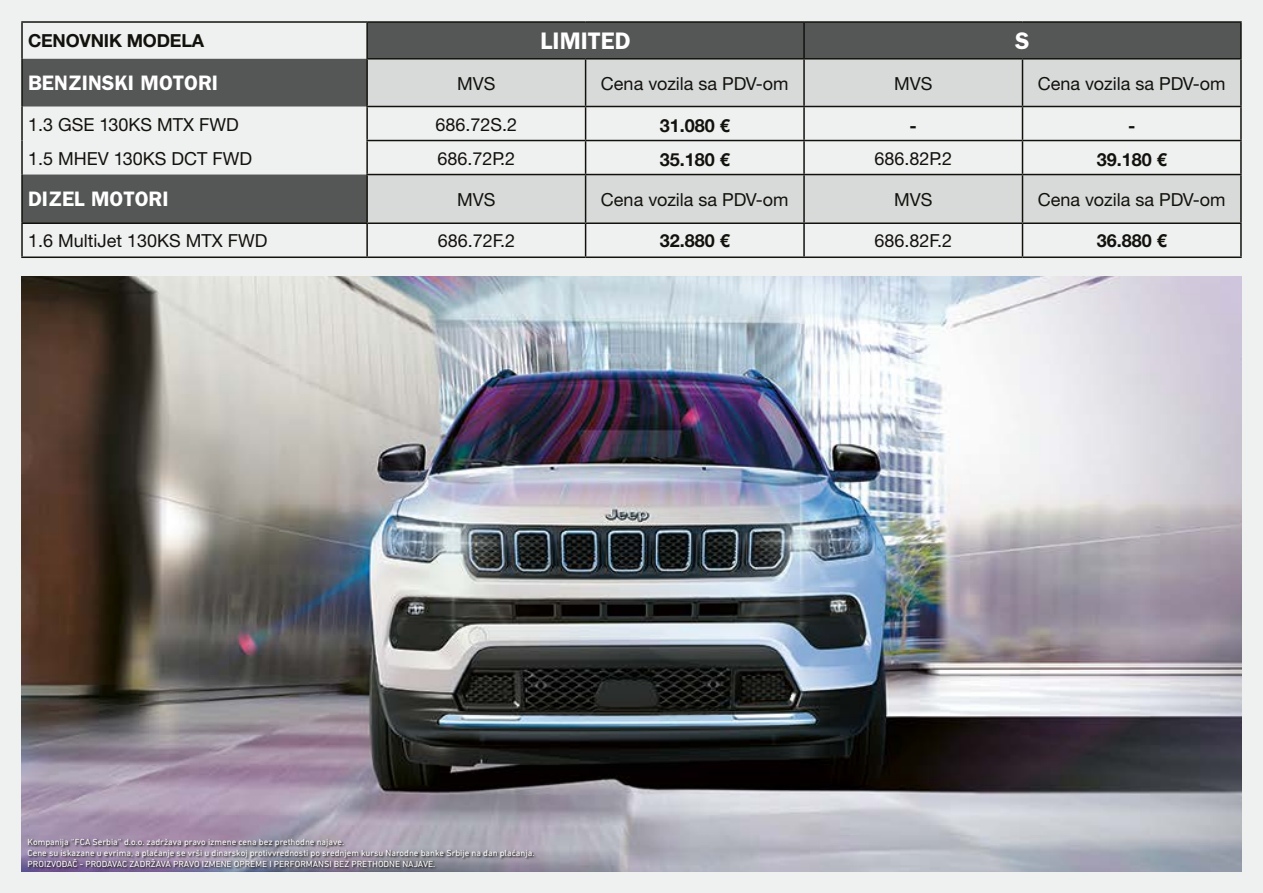
<style>
.page{position:relative;width:1263px;height:893px;background:#eff0f0}
.page>*{position:absolute;margin:0;border:0;box-sizing:border-box;transform-origin:0 0}
.t1{font:600 24px "ITC Franklin Gothic Std";color:#fff}
.t2{font:600 21px "ITC Franklin Gothic Std";color:#fff}
.t3{font:18px "Helvetica Neue CE";color:#12120d}
.t4{font:18px "Helvetica Neue LT Com";color:#12120d}
.t5{font:700 18px "Helvetica Neue LT Bold";letter-spacing:-.01em;color:#12120d}
.t6{font:700 18px "Helvetica Neue";color:#12120d}
.t7{font:9px/10.8px "DIN Next LT Pro";color:#fff}
</style>
<div class="page">
<svg style="left:23px;top:23px;width:1217px;height:199px;fill:#555756"></svg>
<svg style="left:368px;top:60px;width:872px;height:162px;fill:#d8dada"></svg>
<hr style="left:21px;top:21px;width:346px;height:2px;background:#12120d">
<hr style="left:21px;top:23px;width:2px;height:36px;background:#12120d">
<hr style="left:367px;top:21px;width:219px;height:2px;background:#12120d">
<hr style="left:366px;top:23px;width:2px;height:35px;background:#12120d">
<hr style="left:586px;top:21px;width:218px;height:2px;background:#12120d">
<hr style="left:804px;top:21px;width:218px;height:2px;background:#12120d">
<hr style="left:803px;top:23px;width:2px;height:35px;background:#12120d">
<hr style="left:1022px;top:21px;width:220px;height:2px;background:#12120d">
<hr style="left:1240px;top:23px;width:2px;height:35px;background:#12120d">
<hr style="left:366px;top:58px;width:220px;height:2px;background:#12120d">
<hr style="left:366px;top:60px;width:2px;height:46px;background:#12120d">
<hr style="left:586px;top:58px;width:218px;height:2px;background:#12120d">
<hr style="left:585px;top:60px;width:1px;height:46px;background:#12120d">
<hr style="left:804px;top:58px;width:218px;height:2px;background:#12120d">
<hr style="left:803px;top:60px;width:2px;height:46px;background:#12120d">
<hr style="left:1022px;top:58px;width:220px;height:2px;background:#12120d">
<hr style="left:1022px;top:60px;width:1px;height:46px;background:#12120d">
<hr style="left:1240px;top:60px;width:2px;height:46px;background:#12120d">
<hr style="left:366px;top:106px;width:220px;height:1px;background:#12120d">
<hr style="left:366px;top:107px;width:2px;height:33px;background:#12120d">
<hr style="left:586px;top:106px;width:218px;height:1px;background:#12120d">
<hr style="left:585px;top:107px;width:1px;height:33px;background:#12120d">
<hr style="left:804px;top:106px;width:218px;height:1px;background:#12120d">
<hr style="left:803px;top:107px;width:2px;height:33px;background:#12120d">
<hr style="left:1022px;top:106px;width:220px;height:1px;background:#12120d">
<hr style="left:1022px;top:107px;width:1px;height:33px;background:#12120d">
<hr style="left:1240px;top:107px;width:2px;height:33px;background:#12120d">
<hr style="left:366px;top:140px;width:220px;height:1px;background:#12120d">
<hr style="left:366px;top:141px;width:2px;height:33px;background:#12120d">
<hr style="left:586px;top:140px;width:218px;height:1px;background:#12120d">
<hr style="left:585px;top:141px;width:1px;height:33px;background:#12120d">
<hr style="left:804px;top:140px;width:218px;height:1px;background:#12120d">
<hr style="left:803px;top:141px;width:2px;height:33px;background:#12120d">
<hr style="left:1022px;top:140px;width:220px;height:1px;background:#12120d">
<hr style="left:1022px;top:141px;width:1px;height:33px;background:#12120d">
<hr style="left:1240px;top:141px;width:2px;height:33px;background:#12120d">
<hr style="left:366px;top:174px;width:220px;height:1px;background:#12120d">
<hr style="left:366px;top:175px;width:2px;height:47px;background:#12120d">
<hr style="left:586px;top:174px;width:218px;height:1px;background:#12120d">
<hr style="left:585px;top:175px;width:1px;height:47px;background:#12120d">
<hr style="left:804px;top:174px;width:218px;height:1px;background:#12120d">
<hr style="left:803px;top:175px;width:2px;height:47px;background:#12120d">
<hr style="left:1022px;top:174px;width:220px;height:1px;background:#12120d">
<hr style="left:1022px;top:175px;width:1px;height:47px;background:#12120d">
<hr style="left:1240px;top:175px;width:2px;height:47px;background:#12120d">
<hr style="left:21px;top:222px;width:346px;height:2px;background:#12120d">
<hr style="left:367px;top:222px;width:219px;height:2px;background:#12120d">
<hr style="left:366px;top:224px;width:2px;height:32px;background:#12120d">
<hr style="left:586px;top:222px;width:218px;height:2px;background:#12120d">
<hr style="left:585px;top:224px;width:1px;height:32px;background:#12120d">
<hr style="left:804px;top:222px;width:218px;height:2px;background:#12120d">
<hr style="left:803px;top:224px;width:2px;height:32px;background:#12120d">
<hr style="left:1022px;top:222px;width:220px;height:2px;background:#12120d">
<hr style="left:1022px;top:224px;width:1px;height:32px;background:#12120d">
<hr style="left:1240px;top:224px;width:2px;height:32px;background:#12120d">
<hr style="left:21px;top:256px;width:346px;height:2px;background:#12120d">
<hr style="left:367px;top:256px;width:219px;height:2px;background:#12120d">
<hr style="left:586px;top:256px;width:218px;height:2px;background:#12120d">
<hr style="left:804px;top:256px;width:218px;height:2px;background:#12120d">
<hr style="left:1022px;top:256px;width:220px;height:2px;background:#12120d">
<hr style="left:21px;top:59px;width:2px;height:47px;background:#12120d">
<hr style="left:21px;top:106px;width:2px;height:35px;background:#12120d">
<hr style="left:21px;top:141px;width:2px;height:34px;background:#12120d">
<hr style="left:21px;top:175px;width:2px;height:47px;background:#12120d">
<hr style="left:21px;top:224px;width:2px;height:32px;background:#12120d">
<img style="left:21px;top:277px;width:1221px;height:595px">
<svg style="left:28px;top:838px;width:509px;height:32px;background:#877e91"></svg>
<h3 class="t5" style="left:28px;top:29px;width:178px">CENOVNIK MODELA</h3>
<h1 class="t1" style="left:540px;top:26px;width:92px">LIMITED</h1>
<h1 class="t1" style="left:1015px;top:26px;width:16px">S</h1>
<h2 class="t2" style="left:28px;top:70px;width:192px">BENZINSKI MOTORI</h2>
<h3 class="t3" style="left:457px;top:72px;width:40px">MVS</h3>
<h3 class="t3" style="left:601px;top:72px;width:189px">Cena vozila sa PDV-om</h3>
<h3 class="t3" style="left:894px;top:72px;width:40px">MVS</h3>
<h3 class="t3" style="left:1038px;top:72px;width:189px">Cena vozila sa PDV-om</h3>
<h3 class="t3" style="left:28px;top:113px;width:212px">1.3 GSE 130KS MTX FWD</h3>
<h3 class="t3" style="left:435px;top:113px;width:83px">686.72S.2</h3>
<h3 class="t6" style="left:660px;top:115px;width:72px">31.080 €</h3>
<h3 class="t6" style="left:910px;top:115px;width:9px">-</h3>
<h3 class="t6" style="left:1128px;top:115px;width:9px">-</h3>
<h3 class="t3" style="left:28px;top:147px;width:226px">1.5 MHEV 130KS DCT FWD</h3>
<h3 class="t3" style="left:437px;top:147px;width:79px">686.72P.2</h3>
<h3 class="t6" style="left:660px;top:149px;width:72px">35.180 €</h3>
<h3 class="t3" style="left:874px;top:147px;width:79px">686.82P.2</h3>
<h3 class="t6" style="left:1097px;top:149px;width:72px">39.180 €</h3>
<h2 class="t2" style="left:28px;top:186px;width:142px">DIZEL MOTORI</h2>
<h3 class="t3" style="left:457px;top:189px;width:40px">MVS</h3>
<h3 class="t3" style="left:601px;top:189px;width:189px">Cena vozila sa PDV-om</h3>
<h3 class="t3" style="left:894px;top:189px;width:40px">MVS</h3>
<h3 class="t3" style="left:1038px;top:189px;width:189px">Cena vozila sa PDV-om</h3>
<h3 class="t4" style="left:28px;top:229px;width:241px">1.6 MultiJet 130KS MTX FWD</h3>
<h3 class="t3" style="left:438px;top:230px;width:79px">686.72F.2</h3>
<h3 class="t5" style="left:660px;top:229px;width:72px">32.880 €</h3>
<h3 class="t4" style="left:874px;top:229px;width:79px">686.82F.2</h3>
<h3 class="t5" style="left:1097px;top:229px;width:72px">36.880 €</h3>
<p class="t7" style="left:28px;top:836px;width:508px">Kompanija ‘’FCA Serbia’’ d.o.o. zadržava pravo izmene cena bez prethodne najave.<br>Cene su iskazane u evrima, a plaćanje se vrši u dinarskoj protivvrednosti po srednjem kursu Narodne banke Srbije na dan plaćanja.<br>PROIZVOĐAČ - PRODAVAC ZADRŽAVA PRAVO IZMENE OPREME I PERFORMANSI BEZ PRETHODNE NAJAVE.</p>
</div>
